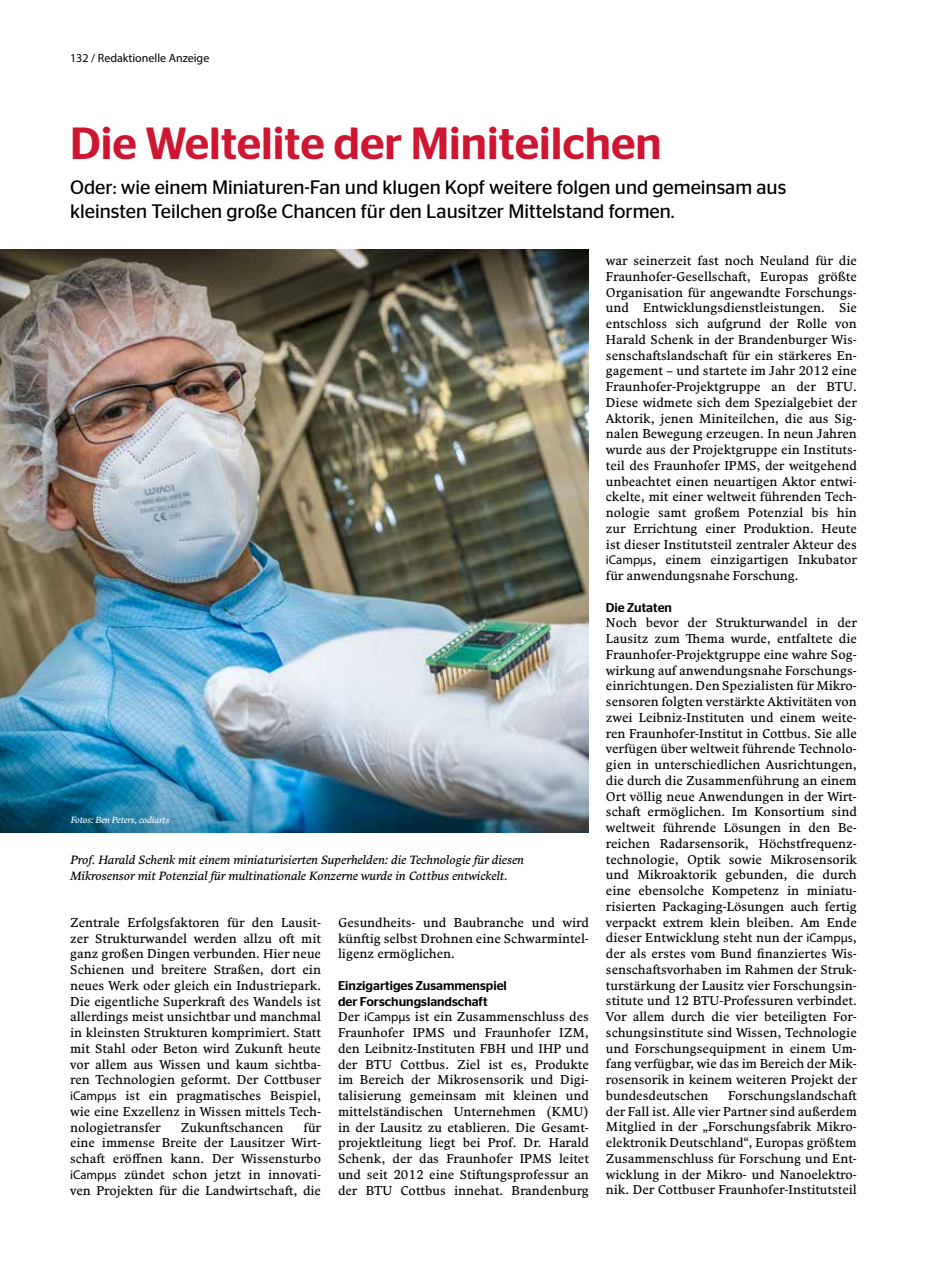
<style>
.page{position:relative;width:927px;height:1276px;background:#fff}
.page>*{position:absolute;margin:0;border:0;box-sizing:border-box;transform-origin:0 0}
.t1{font:500 45px "Stag Sans";color:#ce1531}
.t2{font:19.5px/24px "Stag Sans";color:#000}
.t3{font:12.75px/15.8px "Comenia Text Pro";color:#000;text-align:justify}
.t4{font:500 12.75px/15.8px "Stag Sans";color:#000}
.t5{font:italic 12px/15.8px "Comenia Text Pro";color:#000}
.t6{font:12px "Myriad Pro";color:#000}
.t7{font:italic 9px "Comenia Text Pro";letter-spacing:-.02em;color:#fff}
.s1{font-family:"Myriad Pro"}
</style>
<div class="page">
<img style="left:0;top:249px;width:589px;height:583px">
<p class="t6" style="left:70px;top:50px;width:141px">132 / Redaktionelle Anzeige</p>
<h1 class="t1" style="left:70px;top:118px;width:593px">Die Weltelite der Miniteilchen</h1>
<h2 class="t2" style="left:70px;top:175px;width:718px">Oder: wie einem Miniaturen-Fan und klugen Kopf weitere folgen und gemeinsam aus kleinsten Teilchen große Chancen für den Lausitzer Mittelstand formen.</h2>
<p class="t7" style="left:71px;top:814px;width:100px">Fotos: Ben Peters, codiarts</p>
<p class="t5" style="left:70px;top:852px;width:455px">Prof. Harald Schenk mit einem miniaturisierten Superhelden: die Technologie für diesen<br>Mikrosensor mit Potenzial für multinationale Konzerne wurde in Cottbus entwickelt.</p>
<p class="t3" style="left:70px;top:915px;width:252px">Zentrale Erfolgsfaktoren für den Lausit&shy;zer Strukturwandel werden allzu oft mit ganz großen Dingen verbunden. Hier neue Schienen und breitere Straßen, dort ein neues Werk oder gleich ein Industriepark.<br>Die eigentliche Superkraft des Wandels ist allerdings meist unsichtbar und manchmal in kleinsten Strukturen komprimiert. Statt mit Stahl oder Beton wird Zukunft heute vor allem aus Wissen und kaum sichtba&shy;ren Technologien geformt. Der Cottbuser <span class="s1">iCampµs</span> ist ein pragmatisches Beispiel, wie eine Exzellenz in Wissen mittels Tech&shy;nologietransfer</p>
<p class="t3" style="left:70px;top:1119px;width:252px;text-indent:233px">für eine immense Breite der Lausitzer Wirt&shy;schaft eröffnen kann. Der Wissensturbo <span class="s1">iCampµs</span> zündet schon jetzt in innovati&shy;ven Projekten für die Landwirtschaft, die</p>
<p class="t3" style="left:181px;top:1119px;width:104px">Zukunftschancen</p>
<p class="t3" style="left:338px;top:915px;width:252px">Gesundheits- und Baubranche und wird künftig selbst Drohnen eine Schwarmintel&shy;ligenz ermöglichen.</p>
<p class="t4" style="left:338px;top:977px;width:170px">Einzigartiges Zusammenspiel der Forschungslandschaft</p>
<p class="t3" style="left:338px;top:1009px;width:252px">Der <span class="s1">iCampµs</span> ist ein Zusammenschluss des Fraunhofer IPMS und Fraunhofer IZM, den Leibnitz-Instituten FBH und IHP und der BTU Cottbus. Ziel ist es, Produkte im Bereich der Mikrosensorik und Digi&shy;talisierung gemeinsam mit kleinen und mittelständischen Unternehmen (KMU) in der Lausitz zu etablieren. Die Gesamt&shy;projektleitung liegt bei Prof. Dr. Harald Schenk, der das Fraunhofer IPMS leitet und seit 2012 eine Stiftungsprofessur an der BTU Cottbus innehat. Brandenburg</p>
<p class="t3" style="left:606px;top:253px;width:252px">war seinerzeit fast noch Neuland für die Fraunhofer-Gesellschaft, Europas größte Organisation für angewandte Forschungs&shy;und Entwicklungsdienstleistungen. Sie entschloss sich aufgrund der Rolle von Harald Schenk in der Brandenburger Wis&shy;senschaftslandschaft für ein stärkeres En&shy;gagement – und startete im Jahr 2012 eine Fraunhofer-Projektgruppe an der BTU.<br>Diese widmete sich dem Spezialgebiet der Aktorik, jenen Miniteilchen, die aus Sig&shy;nalen Bewegung erzeugen. In neun Jahren wurde aus der Projektgruppe ein Instituts&shy;teil des Fraunhofer IPMS, der weitgehend unbeachtet einen neuartigen Aktor entwi&shy;ckelte, mit einer weltweit führenden Tech&shy;nologie samt großem Potenzial bis hin zur Errichtung einer Produktion. Heute ist dieser Institutsteil zentraler Akteur des <span class="s1">iCampµs</span>, einem einzigartigen Inkubator für anwendungsnahe Forschung.</p>
<p class="t4" style="left:606px;top:599px;width:68px">Die Zutaten</p>
<p class="t3" style="left:606px;top:615px;width:252px">Noch bevor der Strukturwandel in der Lausitz zum Thema wurde, entfaltete die Fraunhofer-Projektgruppe eine wahre Sog&shy;wirkung auf anwendungsnahe Forschungs&shy;einrichtungen. Den Spezialisten für Mikro&shy;sensoren folgten verstärkte Aktivitäten von zwei Leibniz-Instituten und einem weite&shy;ren Fraunhofer-Institut in Cottbus. Sie alle verfügen über weltweit führende Technolo&shy;gien in unterschiedlichen Ausrichtungen, die durch die Zusammenführung an einem Ort völlig neue Anwendungen in der Wirt&shy;schaft ermöglichen. Im Konsortium sind weltweit führende Lösungen in den Be&shy;reichen Radarsensorik, Höchstfrequenz&shy;technologie, Optik sowie Mikrosensorik und Mikroaktorik gebunden, die durch eine ebensolche Kompetenz in miniatu&shy;risierten Packaging-Lösungen auch fertig verpackt extrem klein bleiben. Am Ende dieser Entwicklung steht nun der <span class="s1">iCampµs</span>, der als erstes vom Bund finanziertes Wis&shy;senschaftsvorhaben im Rahmen der Struk&shy;turstärkung der Lausitz vier Forschungsin&shy;stitute und 12 BTU-Professuren verbindet.<br>Vor allem durch die vier beteiligten For&shy;schungsinstitute sind Wissen, Technologie und Forschungsequipment in einem Um&shy;fang verfügbar, wie das im Bereich der Mik&shy;rosensorik in keinem weiteren Projekt der bundesdeutschen</p>
<p class="t3" style="left:606px;top:1088px;width:252px;text-indent:122px">Forschungslandschaft der Fall ist. Alle vier Partner sind außerdem Mitglied in der „Forschungsfabrik Mikro&shy;elektronik Deutschland“, Europas größtem Zusammenschluss für Forschung und Ent&shy;wicklung in der Mikro- und Nanoelektro&shy;nik. Der Cottbuser Fraunhofer-Institutsteil</p>
</div>
